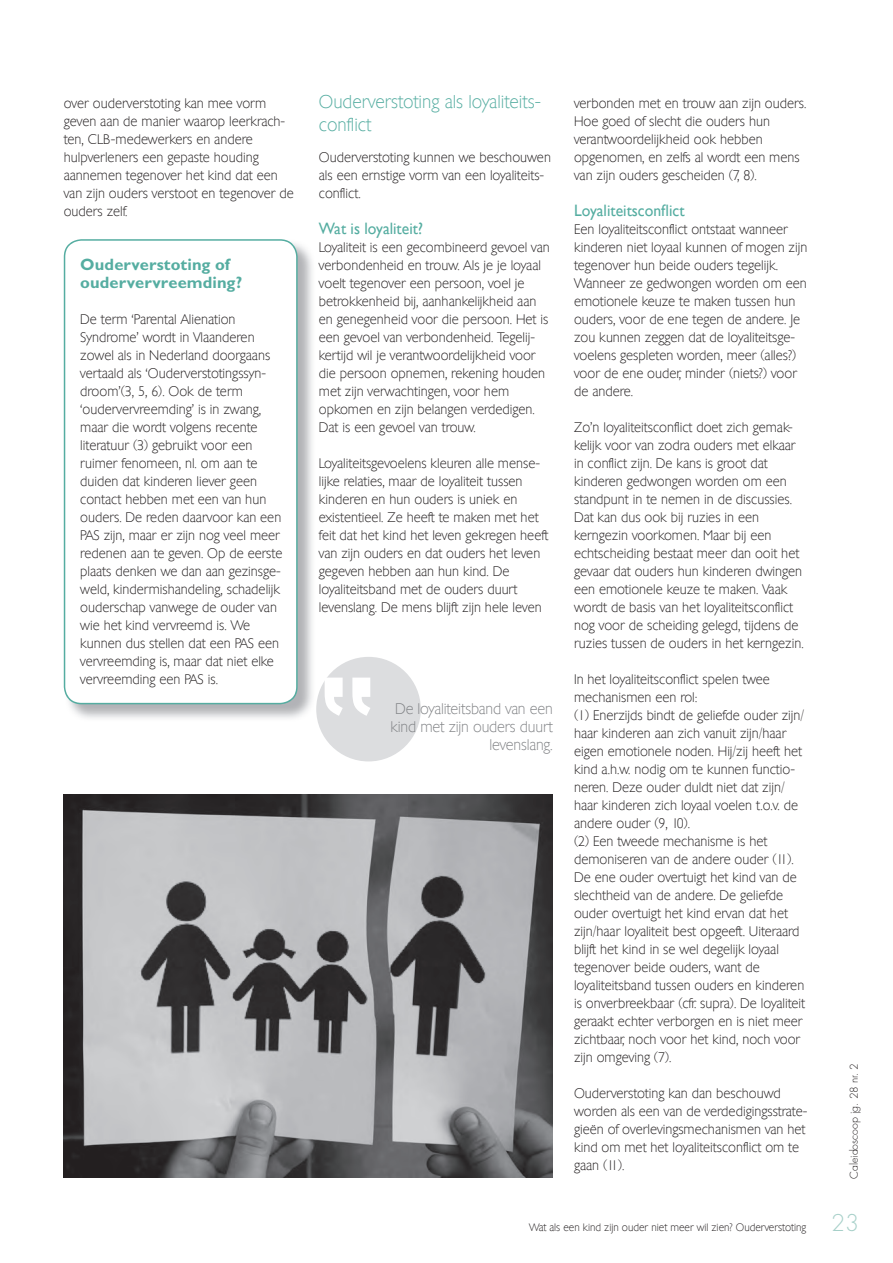
<style>
.page{position:relative;width:893px;height:1263px;background:#fff}
.page>*{position:absolute;margin:0;border:0;box-sizing:border-box;transform-origin:0 0}
.t1{font:300 22.5px "Futura Std";color:#a7d0c9}
.t2{font:18px/22.5px "Chantilly Serial Xlight";color:#55ada1}
.t3{font:700 16.5px/18px "M Gill Sans";letter-spacing:.005em;color:#55ada1}
.t4{font:16.5px "Gill Sans";color:#55ada1;scale:.95 1}
.t5{font:15px/18px "Chantilly Serial Xlight";letter-spacing:-.01em;color:#808285;text-align:right}
.t6{font:13.5px/18px "Chantilly Serial Xlight";color:#231f20}
.t7{font:10.5px "Chantilly Serial Xlight";color:#231f20}
.t8{font:300 10.5px "Futura Std";color:#231f20}
</style>
<div class="page">
<svg style="left:64px;top:239px;width:234px;height:465px"></svg>
<img style="left:64px;top:794px;width:489px;height:384px">
<div style="left:316px;top:657px;width:105px;height:104px;background:#dcdddf;border-radius:50%"></div>
<p class="t6" style="left:64px;top:93px;width:232px">over ouderverstoting kan mee vorm geven aan de manier waarop leerkrach&shy;ten, CLB-medewerkers en andere hulpverleners een gepaste houding aannemen tegenover het kind dat een van zijn ouders verstoot en tegenover de ouders zelf.</p>
<p class="t3" style="left:80px;top:256px;width:164px">Ouderverstoting of oudervervreemding?</p>
<p class="t6" style="left:80px;top:309px;width:204px">De term ‘Parental Alienation<br>Syndrome’ wordt in Vlaanderen zowel als in Nederland doorgaans vertaald als ‘Ouderverstotingssyn&shy;droom’(3, 5, 6). Ook de term ‘oudervervreemding’ is in zwang, maar die wordt volgens recente literatuur (3) gebruikt voor een ruimer fenomeen, nl. om aan te duiden dat kinderen liever geen contact hebben met een van hun ouders. De reden daarvoor kan een<br>PAS zijn, maar er zijn nog veel meer redenen aan te geven. Op de eerste plaats denken we dan aan gezinsge&shy;weld, kindermishandeling, schadelijk ouderschap vanwege de ouder van wie het kind vervreemd is. We kunnen dus stellen dat een PAS een vervreemding is, maar dat niet elke vervreemding een PAS is.</p>
<h2 class="t2" style="left:319px;top:89px;width:223px">Ouderverstoting als loyaliteits&shy;conflict</h2>
<p class="t6" style="left:319px;top:147px;width:234px">Ouderverstoting kunnen we beschouwen als een ernstige vorm van een loyaliteits&shy;conflict.</p>
<p class="t4" style="left:319px;top:219px;width:111px">Wat is loyaliteit?</p>
<p class="t6" style="left:319px;top:237px;width:232px">Loyaliteit is een gecombineerd gevoel van verbondenheid en trouw. Als je je loyaal voelt tegenover een persoon, voel je betrokkenheid bij, aanhankelijkheid aan en genegenheid voor die persoon. Het is een gevoel van verbondenheid. Tegelij&shy;kertijd wil je verantwoordelijkheid voor die persoon opnemen, rekening houden met zijn verwachtingen, voor hem opkomen en zijn belangen verdedigen.<br>Dat is een gevoel van trouw.</p>
<p class="t6" style="left:319px;top:453px;width:231px">Loyaliteitsgevoelens kleuren alle mense&shy;lijke relaties, maar de loyaliteit tussen kinderen en hun ouders is uniek en existentieel. Ze heeft te maken met het feit dat het kind het leven gekregen heeft van zijn ouders en dat ouders het leven gegeven hebben aan hun kind. De loyaliteitsband met de ouders duurt levenslang. De mens blijft zijn hele leven</p>
<p class="t5" style="left:390px;top:699px;width:164px">De loyaliteitsband van een kind met zijn ouders duurt levenslang.</p>
<p class="t6" style="left:574px;top:93px;width:234px">verbonden met en trouw aan zijn ouders.<br>Hoe goed of slecht die ouders hun verantwoordelijkheid ook hebben opgenomen, en zelfs al wordt een mens van zijn ouders gescheiden (7, 8).</p>
<p class="t4" style="left:574px;top:201px;width:118px">Loyaliteitsconflict</p>
<p class="t6" style="left:574px;top:219px;width:235px">Een loyaliteitsconflict ontstaat wanneer kinderen niet loyaal kunnen of mogen zijn tegenover hun beide ouders tegelijk.<br>Wanneer ze gedwongen worden om een emotionele keuze te maken tussen hun ouders, voor de ene tegen de andere. Je zou kunnen zeggen dat de loyaliteitsge&shy;voelens gespleten worden, meer (alles?) voor de ene ouder, minder (niets?) voor de andere.</p>
<p class="t6" style="left:574px;top:417px;width:231px">Zo’n loyaliteitsconflict doet zich gemak&shy;kelijk voor van zodra ouders met elkaar in conflict zijn. De kans is groot dat kinderen gedwongen worden om een standpunt in te nemen in de discussies.<br>Dat kan dus ook bij ruzies in een kerngezin voorkomen. Maar bij een echtscheiding bestaat meer dan ooit het gevaar dat ouders hun kinderen dwingen een emotionele keuze te maken. Vaak wordt de basis van het loyaliteitsconflict nog voor de scheiding gelegd, tijdens de ruzies tussen de ouders in het kerngezin.</p>
<p class="t6" style="left:574px;top:669px;width:233px">In het loyaliteitsconflict spelen twee mechanismen een rol:<br>(1) Enerzijds bindt de geliefde ouder zijn/ haar kinderen aan zich vanuit zijn/haar eigen emotionele noden. Hij/zij heeft het kind a.h.w. nodig om te kunnen functio&shy;neren. Deze ouder duldt niet dat zijn/ haar kinderen zich loyaal voelen t.o.v. de andere ouder (9, 10).<br>(2) Een tweede mechanisme is het demoniseren van de andere ouder (11).<br>De ene ouder overtuigt het kind van de slechtheid van de andere. De geliefde ouder overtuigt het kind ervan dat het zijn/haar loyaliteit best opgeeft. Uiteraard blijft het kind in se wel degelijk loyaal tegenover beide ouders, want de loyaliteitsband tussen ouders en kinderen is onverbreekbaar (cfr. supra). De loyaliteit geraakt echter verborgen en is niet meer zichtbaar, noch voor het kind, noch voor zijn omgeving (7).</p>
<p class="t6" style="left:574px;top:1083px;width:235px">Ouderverstoting kan dan beschouwd worden als een van de verdedigingsstrate&shy;gieën of overlevingsmechanismen van het kind om met het loyaliteitsconflict om te gaan (11).</p>
<p class="t7" style="left:529px;top:1219px;width:279px">Wat als een kind zijn ouder niet meer wil zien? Ouderverstoting</p>
<p class="t8" style="left:847px;top:1179px;width:117px;rotate:-90deg">Caleidoscoop jg. 28 nr. 2</p>
<h1 class="t1" style="left:831px;top:1209px;width:29px">23</h1>
</div>
